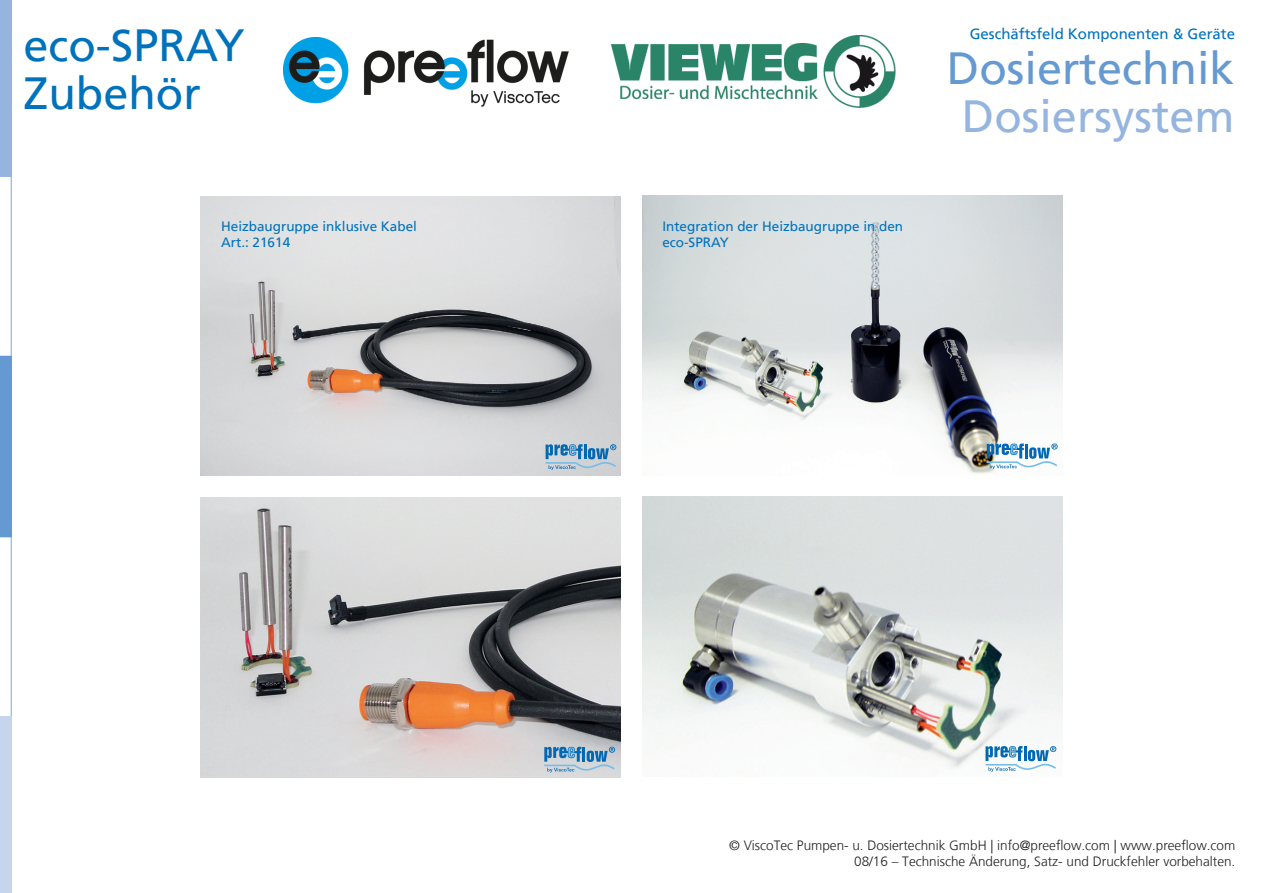
<style>
.page{position:relative;width:1263px;height:893px;background:#fff}
.page>*{position:absolute;margin:0;border:0;box-sizing:border-box;transform-origin:0 0}
.t1{font:45px/48px "Frutiger LT";color:#0072bc}
.t2{font:45px "Frutiger LT";color:#6599d1}
.t3{font:45px "Frutiger LT";color:#95b5de}
.t4{font:15px "Frutiger LT";color:#0072bc}
.t5{font:300 13.5px/16.2px "Frutiger LT";color:#231f20;text-align:right}
.t6{font:13.5px/16.2px "Frutiger LT";color:#0072bc}
</style>
<div class="page">
<svg style="left:0;top:537px;width:11px;height:180px"></svg>
<svg style="left:0;top:176px;width:11px;height:180px"></svg>
<div style="left:0;top:356px;width:11px;height:180px;background:#6599d1"></div>
<div style="left:0;top:0;width:11px;height:176px;background:#95b5de"></div>
<div style="left:0;top:717px;width:11px;height:176px;background:#c6d5ed"></div>
<img style="left:201px;top:497px;width:420px;height:280px">
<img style="left:201px;top:196px;width:420px;height:280px">
<svg style="left:546px;top:444px;width:70px;height:26px;background:#8db2cc"></svg>
<svg style="left:544px;top:747px;width:71px;height:26px;background:#8fb3cd"></svg>
<img style="left:642px;top:497px;width:420px;height:271px">
<img style="left:642px;top:196px;width:420px;height:278px">
<svg style="left:987px;top:443px;width:70px;height:26px"></svg>
<svg style="left:985px;top:746px;width:71px;height:26px"></svg>
<img style="left:283px;top:38px;width:286px;height:69px">
<img style="left:611px;top:36px;width:284px;height:72px">
<h1 class="t1" style="left:23px;top:22px;width:223px">eco-SPRAY<br>Zubehör</h1>
<p class="t6" style="left:221px;top:218px;width:197px">Heizbaugruppe inklusive Kabel<br>Art.: 21614</p>
<p class="t6" style="left:662px;top:218px;width:242px">Integration der Heizbaugruppe in den eco-SPRAY</p>
<p class="t4" style="left:970px;top:25px;width:267px">Geschäftsfeld Komponenten &amp; Geräte</p>
<h1 class="t2" style="left:947px;top:42px;width:289px">Dosiertechnik</h1>
<h1 class="t3" style="left:962px;top:90px;width:274px">Dosiersystem</h1>
<p class="t5" style="left:729px;top:837px;width:508px">© ViscoTec Pumpen- u. Dosiertechnik GmbH | info@preeflow.com | www.preeflow.com<br>08/16 – Technische Änderung, Satz- und Druckfehler vorbehalten.</p>
</div>
